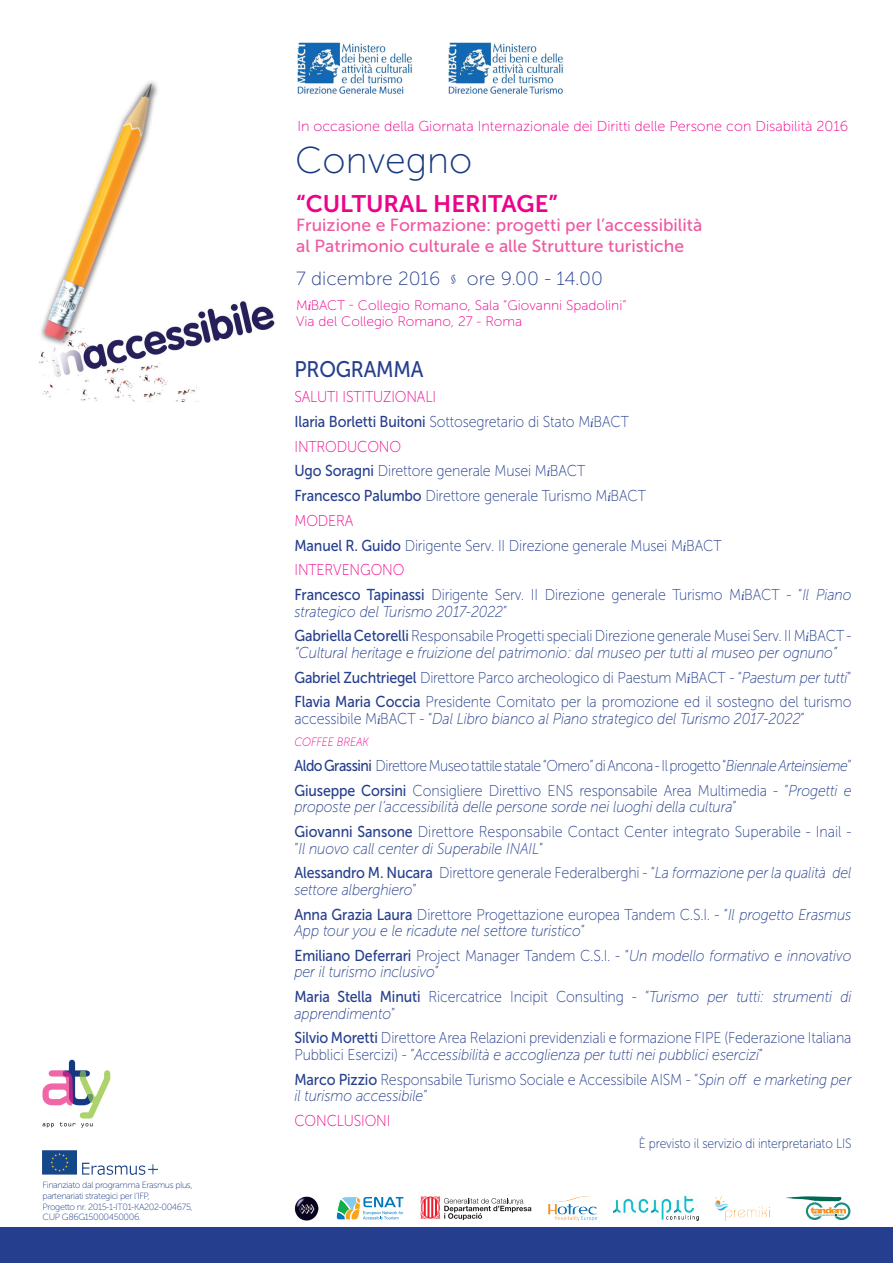
<style>
.page{position:relative;width:893px;height:1263px;background:#fff}
.page>*{position:absolute;margin:0;border:0;box-sizing:border-box;transform-origin:0 0}
.t1{font:37.35px "Museo Sans 100";color:#163880}
.t2{font:23.85px "Museo Sans 700";color:#ed028c}
.t3{font:22.5px "Museo Sans 500";letter-spacing:-.01em;color:#253f8e;scale:.9 1}
.t4{font:19.05px "Museo Sans 100";color:#253f8e}
.t5{font:17.55px/21px "Museo Sans 500";color:#ef59a1}
.t6{font:15.75px/24.8px "Museo Sans 100";letter-spacing:-.01em;color:#253f8e;scale:.9 1}
.t7{font:italic 15.75px/24.8px "Museo Sans 100";letter-spacing:-.01em;color:#253f8e;scale:.9 1}
.t8{font:15.75px/24.8px "Museo Sans 100";letter-spacing:-.01em;color:#253f8e;scale:.89 1}
.t9{font:14.4px "Museo Sans 100";color:#ed028c}
.t10{font:13.8px/15.9px "Museo Sans 100";color:#ed028c}
.t11{font:13.5px "Museo Sans 100";letter-spacing:-.01em;color:#163880;scale:.9 1}
.t12{font:italic 12px "Museo Sans 100";letter-spacing:-.01em;color:#ed028c;scale:.9 1}
.t13{font:9px/10.8px "Museo Sans 100";letter-spacing:-.04em;color:#163880}
.s1{font-family:"Arno Pro";font-style:italic;font-size:14.25px}
.s2{color:#ed028c}
.s3{font-family:"Museo Sans 500"}
.s4{font-family:"Arno Pro";font-style:italic;font-size:14.55px}
.s5{font-style:italic}
.s6{font-family:"Arno Pro";font-style:italic}
.s7{font-style:normal}
.s8{font-family:"Arno Pro";font-size:14.55px}
.s9{font-family:"Museo Sans 500";font-style:normal}
.s10{font-style:normal;color:#ed028c}
</style>
<div class="page">
<img style="left:39px;top:81px;width:236px;height:321px">
<svg style="left:43px;top:1060px;width:67px;height:67px"></svg>
<div style="left:0;top:1228px;width:893px;height:35px;background:#253f8e"></div>
<img style="left:297px;top:43px;width:115px;height:51px">
<img style="left:448px;top:43px;width:115px;height:51px">
<img style="left:294px;top:1196px;width:25px;height:24px">
<svg style="left:336px;top:1196px;width:67px;height:24px"></svg>
<svg style="left:421px;top:1196px;width:110px;height:24px"></svg>
<img style="left:549px;top:1196px;width:47px;height:24px">
<img style="left:613px;top:1196px;width:85px;height:24px">
<svg style="left:786px;top:1196px;width:64px;height:24px"></svg>
<img style="left:716px;top:1196px;width:51px;height:24px">
<img style="left:43px;top:1151px;width:114px;height:23px">
<p class="t13" style="left:43px;top:1179px;width:152px">Finanziato dal programma Erasmus plus, partenariati strategici per l’I FP,<br>Progetto nr. 2015-1-IT01-KA202-004675, CU P G86G15000450006.</p>
<p class="t9" style="left:297px;top:118px;width:553px">I n occasione della Giornata I nternazionale dei Diritti delle Persone con Disabilità 2016</p>
<h1 class="t1" style="left:295px;top:140px;width:179px">Convegno</h1>
<h2 class="t2" style="left:296px;top:191px;width:263px">“CULTURAL HERITAGE”</h2>
<p class="t5" style="left:296px;top:215px;width:408px">Fruizione e Formazione: progetti per l’accessibilità al Patrimonio culturale e alle Strutture turistiche</p>
<p class="t4" style="left:296px;top:268px;width:308px">7 dicembre 2016 <sup>§</sup> ore 9.00 - 14.00</p>
<p class="t10" style="left:296px;top:297px;width:332px">M<span class="s1">i</span>bact - Collegio Romano, Sala “Giovanni Spadolini”<br>Via del Collegio Romano, 27 - Roma</p>
<h3 class="t3" style="left:294px;top:357px;width:145px">Programma</h3>
<p class="t6" style="left:294px;top:385px;width:620px"><span class="s2">Saluti istituzionali<br></span><span class="s3">Ilaria Borletti Buitoni</span> Sottosegretario di Stato M<span class="s4">i</span>BACT<br><span class="s2">I ntroducono<br></span><span class="s3">Ugo Soragni</span> D irettore generale Musei M<span class="s4">i</span>BACT<br><span class="s3">Francesco Palumbo</span> D irettore generale Turismo M<span class="s4">i</span>BACT<br><span class="s2">MODERA<br></span><span class="s3">Manuel R. Guido</span> Dirigente Serv. II Direzione generale Musei M<span class="s4">i</span>BACT<br><span class="s2">I ntervengono<br></span><span class="s3">Francesco Tapinassi</span> D irigente Serv. II D irezione generale Turismo M<span class="s4">i</span>BACT - “<span class="s5">Il Piano</span></p>
<p class="t6" style="left:294px;top:599px;width:620px"><span class="s5">strategico del Turismo 2017-2022</span>”<br><span class="s3">Gabriella Cetorelli</span> Responsabile Progetti speciali D irezione generale Musei Serv. II M<span class="s4">i</span>BACT -</p>
<p class="t6" style="left:294px;top:640px;width:620px"><span class="s5">“Cultural heritage e fruizione del patrimonio: dal museo per tutti al museo per ognuno”<br></span><span class="s3">Gabriel Zuchtriegel</span> D irettore Parco archeologico di Paestum M<span class="s6">i</span>BACT - “<span class="s5">Paestum per tutti</span>”<br><span class="s3">Flavia Maria Coccia</span> Presidente Comitato per la promozione ed il sostegno del turismo</p>
<p class="t7" style="left:294px;top:706px;width:568px"><span class="s7">accessibile M</span><span class="s8">i</span><span class="s7">BACT - “</span>Dal Libro bianco al Piano strategico del Turismo 2017-2022<span class="s7">”</span></p>
<p class="t12" style="left:294px;top:736px;width:84px">Coffee break</p>
<p class="t8" style="left:294px;top:754px;width:627px"><span class="s3">Aldo Grassini</span> D irettore Museo tattile statale “Omero” di Ancona - I l progetto “<span class="s5">Biennale Arteinsieme</span>”<br><span class="s3">Giuseppe Corsini</span> Consigliere D irettivo EN S responsabile Area Multimedia - ”<span class="s5">Progetti e</span></p>
<p class="t7" style="left:294px;top:795px;width:620px">proposte per l’accessibilità delle persone sorde nei luoghi della cultura<span class="s7">”<br></span><span class="s9">Giovanni Sansone</span> <span class="s7">Direttore Responsabile Contact Center integrato Superabile - I nail -</span></p>
<p class="t7" style="left:294px;top:836px;width:620px"><span class="s7">”</span>Il nuovo call center di Superabile INAIL<span class="s7">”<br></span><span class="s9">Alessandro M. Nucara</span> <span class="s7">D irettore generale Federalberghi - “</span>La formazione per la qualità del</p>
<p class="t6" style="left:294px;top:877px;width:620px"><span class="s5">settore alberghiero</span>”<br><span class="s3">Anna Grazia Laura</span> D irettore Progettazione europea Tandem C.S.I . - “<span class="s5">Il progetto Erasmus</span></p>
<p class="t7" style="left:294px;top:919px;width:620px">App tour you e le ricadute nel settore turistico<span class="s7">”<br></span><span class="s9">Emiliano Deferrari</span> <span class="s7">Project Manager Tandem C.S.I . - “</span>Un modello formativo e innovativo</p>
<p class="t7" style="left:294px;top:960px;width:620px">per il turismo inclusivo<span class="s7">”<br></span><span class="s9">Maria Stella Minuti</span> <span class="s7">Ricercatrice I ncipit Consulting - ”</span>Turismo per tutti: strumenti di</p>
<p class="t6" style="left:294px;top:1001px;width:620px"><span class="s5">apprendimento</span>”<br><span class="s3">Silvio Moretti</span> Direttore Area Relazioni previdenziali e formazione FI PE (Federazione Italiana</p>
<p class="t7" style="left:294px;top:1042px;width:621px"><span class="s7">Pubblici Esercizi) - ”</span>Accessibilità e accoglienza per tutti nei pubblici esercizi<span class="s7">”<br></span><span class="s9">Marco Pizzio</span> <span class="s7">Responsabile Turismo Sociale e Accessibile AI SM - ”</span>Spin off e marketing per</p>
<p class="t7" style="left:294px;top:1084px;width:149px">il turismo accessibile<span class="s7">”<br></span><span class="s10">Conclusioni</span></p>
<p class="t11" style="left:639px;top:1136px;width:238px">è previsto il servizio di interpretariato LI S</p>
</div>
